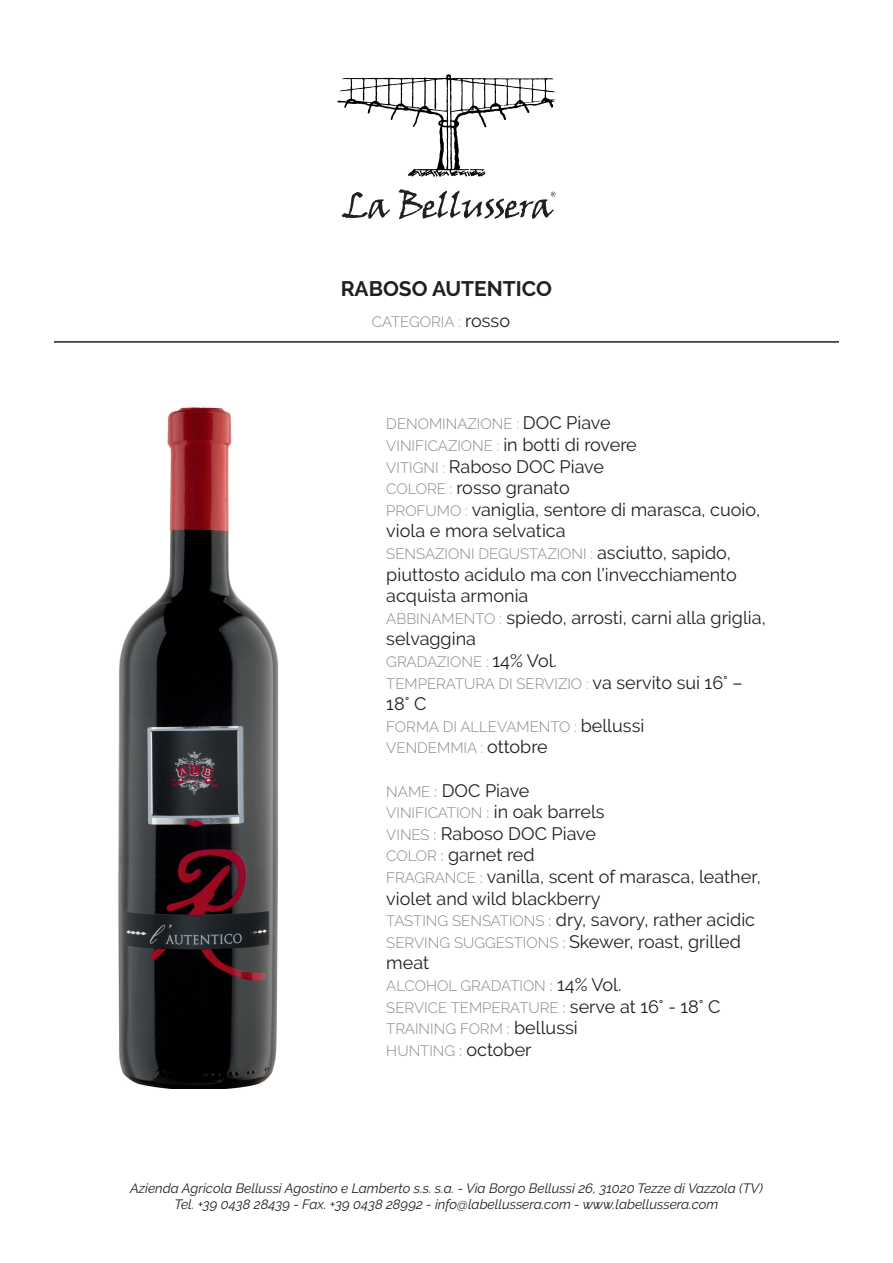
<style>
.page{position:relative;width:893px;height:1263px;background:#fff}
.page>*{position:absolute;margin:0;border:0;box-sizing:border-box;transform-origin:0 0}
.t1{font:700 21px "Raleway";color:#231f20}
.t2{font:18px/21.6px "Raleway";color:#231f20}
.t3{font:300 15px "Raleway";color:#888}
.t4{font:italic 13.5px "Raleway";color:#231f20}
.s1{font-weight:400;font-size:18px;color:#231f20}
.s2{font-weight:300;font-size:15px;color:#888}
.s3{font-size:15px;color:#888}
.s4{font-weight:400}
</style>
<div class="page">
<hr style="left:54px;top:341px;width:785px;height:2px;background:#231f20">
<img style="left:118px;top:407px;width:161px;height:682px">
<svg style="left:337px;top:74px;width:218px;height:103px"></svg>
<svg style="left:342px;top:192px;width:48px;height:27px"></svg>
<svg style="left:398px;top:189px;width:158px;height:30px"></svg>
<p class="t1" style="left:341px;top:277px;width:213px">RABOSO AUTENTICO</p>
<p class="t3" style="left:372px;top:313px;width:140px">CATEGORIA : <span class="s1">rosso</span></p>
<p class="t3" style="left:386px;top:415px;width:226px">DENOMINAZIONE : <span class="s1">DOC Piave</span></p>
<p class="t2" style="left:386px;top:434px;width:252px"><span class="s2">VINIFICAZIONE :</span> in botti di rovere</p>
<p class="t2" style="left:386px;top:455px;width:219px"><span class="s2">VITIGNI :</span> Raboso DOC Piave</p>
<p class="t2" style="left:386px;top:477px;width:185px"><span class="s2">COLORE :</span> rosso granato</p>
<p class="t2" style="left:386px;top:499px;width:375px"><span class="s2">PROFUMO :</span> vaniglia, sentore di marasca, cuoio, viola e mora selvatica</p>
<p class="t3" style="left:386px;top:545px;width:346px">SENSAZIONI DEGUSTAZIONI : <span class="s1">asciutto, sapido,</span></p>
<p class="t2" style="left:386px;top:563px;width:352px">piuttosto acidulo ma con l’invecchiamento acquista armonia</p>
<p class="t2" style="left:386px;top:607px;width:381px"><span class="s2">ABBINAMENTO :</span> spiedo, arrosti, carni alla griglia, selvaggina</p>
<p class="t3" style="left:386px;top:653px;width:172px">GRADAZIONE : <span class="s1">14% Vol.</span></p>
<p class="t3" style="left:386px;top:675px;width:358px">TEMPERATURA DI SERVIZIO : <span class="s1">va servito sui 16° –</span></p>
<p class="t2" style="left:386px;top:693px;width:42px">18° C</p>
<p class="t3" style="left:386px;top:718px;width:260px">FORMA DI ALLEVAMENTO : <span class="s1">bellussi</span></p>
<p class="t3" style="left:386px;top:739px;width:163px">VENDEMMIA : <span class="s1">ottobre</span></p>
<p class="t2" style="left:386px;top:779px;width:145px"><span class="s2">NAME</span> <span class="s3">:</span> DOC Piave</p>
<p class="t3" style="left:386px;top:804px;width:220px">VINIFICATION <span class="s4">:</span> <span class="s1">in oak barrels</span></p>
<p class="t2" style="left:386px;top:823px;width:211px"><span class="s2">VINES</span> <span class="s3">:</span> Raboso DOC Piave</p>
<p class="t2" style="left:386px;top:844px;width:150px"><span class="s2">COLOR</span> <span class="s3">:</span> garnet red</p>
<p class="t2" style="left:386px;top:866px;width:376px"><span class="s2">FRAGRANCE</span> <span class="s3">:</span> vanilla, scent of marasca, leather, violet and wild blackberry</p>
<p class="t2" style="left:386px;top:909px;width:370px"><span class="s2">TASTING SENSATIONS</span> <span class="s3">:</span> dry, savory, rather acidic</p>
<p class="t2" style="left:386px;top:931px;width:356px"><span class="s2">SERVING SUGGESTIONS</span> <span class="s3">:</span> Skewer, roast, grilled meat</p>
<p class="t3" style="left:386px;top:977px;width:237px">ALCOHOL GRADATION <span class="s4">:</span> <span class="s1">14% Vol.</span></p>
<p class="t3" style="left:386px;top:999px;width:336px">SERVICE TEMPERATURE <span class="s4">:</span> <span class="s1">serve at 16° - 18° C</span></p>
<p class="t3" style="left:386px;top:1020px;width:193px">TRAINING FORM <span class="s4">:</span> <span class="s1">bellussi</span></p>
<p class="t3" style="left:386px;top:1042px;width:147px">HUNTING <span class="s4">:</span> <span class="s1">october</span></p>
<p class="t4" style="left:130px;top:1180px;width:634px">Azienda Agricola Bellussi Agostino e Lamberto s.s. s.a. - Via Borgo Bellussi 26, 31020 Tezze di Vazzola (TV)</p>
<p class="t4" style="left:175px;top:1196px;width:545px">Tel. +39 0438 28439 - Fax. +39 0438 28992 - info@labellussera.com - www.labellussera.com</p>
</div>
